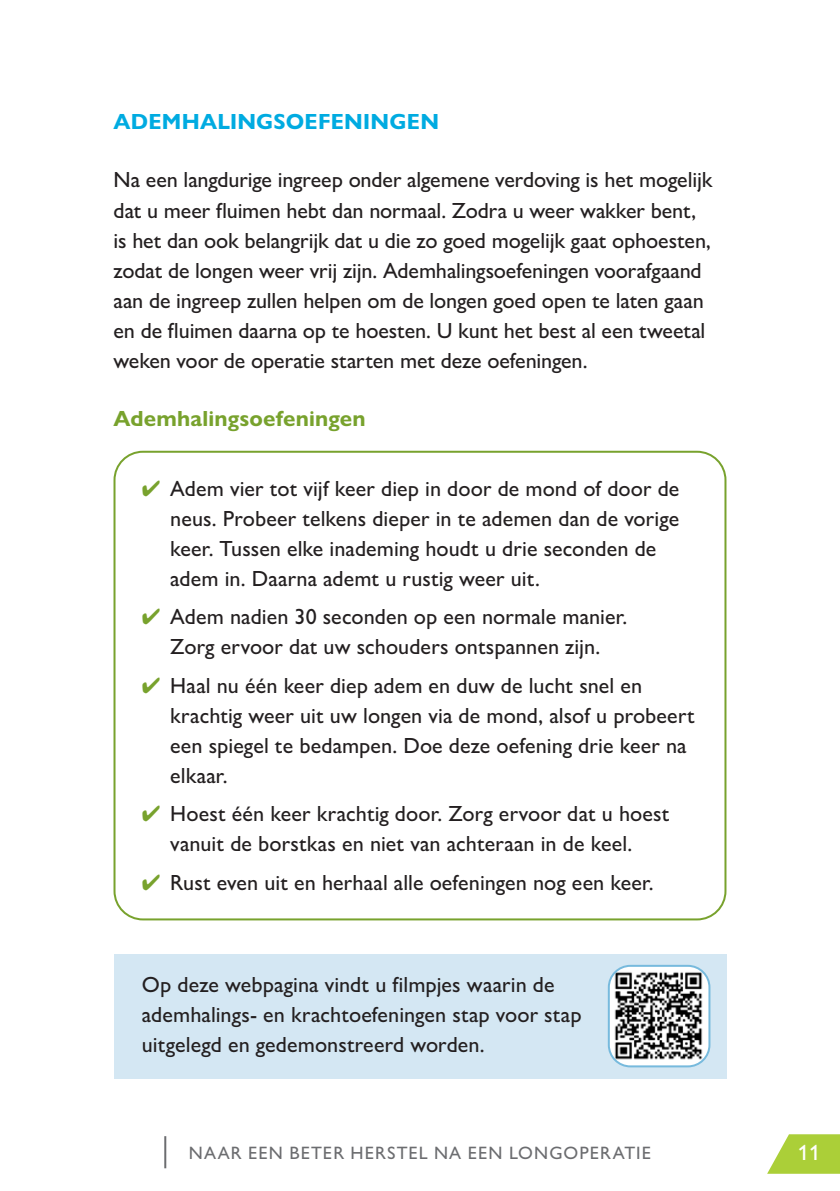
<style>
.page{position:relative;width:840px;height:1191px;background:#fff}
.page>*{position:absolute;margin:0;border:0;box-sizing:border-box;transform-origin:0 0}
.t1{font:500 22px/30px "Gill Sans Nova";color:#231f20}
.t2{font:700 22px "Gill Sans Nova";letter-spacing:.01em;color:#00abe1}
.t3{font:700 22px "Gill Sans Nova";letter-spacing:.01em;color:#78a22d}
.t4{font:500 22px "Gill Sans Nova";color:#fff}
.t5{font:500 18px "Gill Sans Nova";letter-spacing:.055em;color:#6c6d70}
.s1{color:#78a22d}
</style>
<div class="page">
<hr style="left:164px;top:1136px;width:2px;height:32px;background:#6c6d70">
<svg style="left:767px;top:1134px;width:72px;height:39px"></svg>
<div style="left:113px;top:953px;width:613px;height:125px;background:#d4e7f3"></div>
<img style="left:610px;top:967px;width:98px;height:98px">
<div style="left:607px;top:964px;width:103px;height:103px;border:2px solid #77badd;border-radius:22px"></div>
<div style="left:113px;top:451px;width:613px;height:469px;border:2px solid #78a22d;border-radius:28px"></div>
<p class="t2" style="left:113px;top:108px;width:327px">ADEMHALINGSOEFENINGEN</p>
<p class="t1" style="left:113px;top:165px;width:600px">Na een langdurige ingreep onder algemene verdoving is het mogelijk dat u meer fluimen hebt dan normaal. Zodra u weer wakker bent, is het dan ook belangrijk dat u die zo goed mogelijk gaat ophoesten, zodat de longen weer vrij zijn. Ademhalingsoefeningen voorafgaand aan de ingreep zullen helpen om de longen goed open te laten gaan en de fluimen daarna op te hoesten. U kunt het best al een tweetal weken voor de operatie starten met deze oefeningen.</p>
<p class="t3" style="left:113px;top:404px;width:253px">Ademhalingsoefeningen</p>
<p class="t1" style="left:170px;top:473px;width:510px;text-indent:-28px"><span class="s1">✔</span> Adem vier tot vijf keer diep in door de mond of door de neus. Probeer telkens dieper in te ademen dan de vorige keer. Tussen elke inademing houdt u drie seconden de adem in. Daarna ademt u rustig weer uit.</p>
<p class="t1" style="left:142px;top:601px;width:486px;text-align:center"><span class="s1">✔</span> Adem nadien 30 seconden op een normale manier.<br>Zorg ervoor dat uw schouders ontspannen zijn.</p>
<p class="t1" style="left:170px;top:670px;width:526px;text-indent:-28px"><span class="s1">✔</span> Haal nu één keer diep adem en duw de lucht snel en krachtig weer uit uw longen via de mond, alsof u probeert een spiegel te bedampen. Doe deze oefening drie keer na elkaar.</p>
<p class="t1" style="left:142px;top:798px;width:528px;text-align:center"><span class="s1">✔</span> Hoest één keer krachtig door. Zorg ervoor dat u hoest vanuit de borstkas en niet van achteraan in de keel.</p>
<p class="t1" style="left:142px;top:867px;width:513px"><span class="s1">✔</span> Rust even uit en herhaal alle oefeningen nog een keer.</p>
<p class="t1" style="left:142px;top:969px;width:441px">Op deze webpagina vindt u filmpjes waarin de ademhalings- en krachtoefeningen stap voor stap uitgelegd en gedemonstreerd worden.</p>
<p class="t5" style="left:189px;top:1141px;width:463px">NAAR EEN BETER HERSTEL NA EEN LONGOPERATIE</p>
<p class="t4" style="left:797px;top:1138px;width:23px">11</p>
</div>
